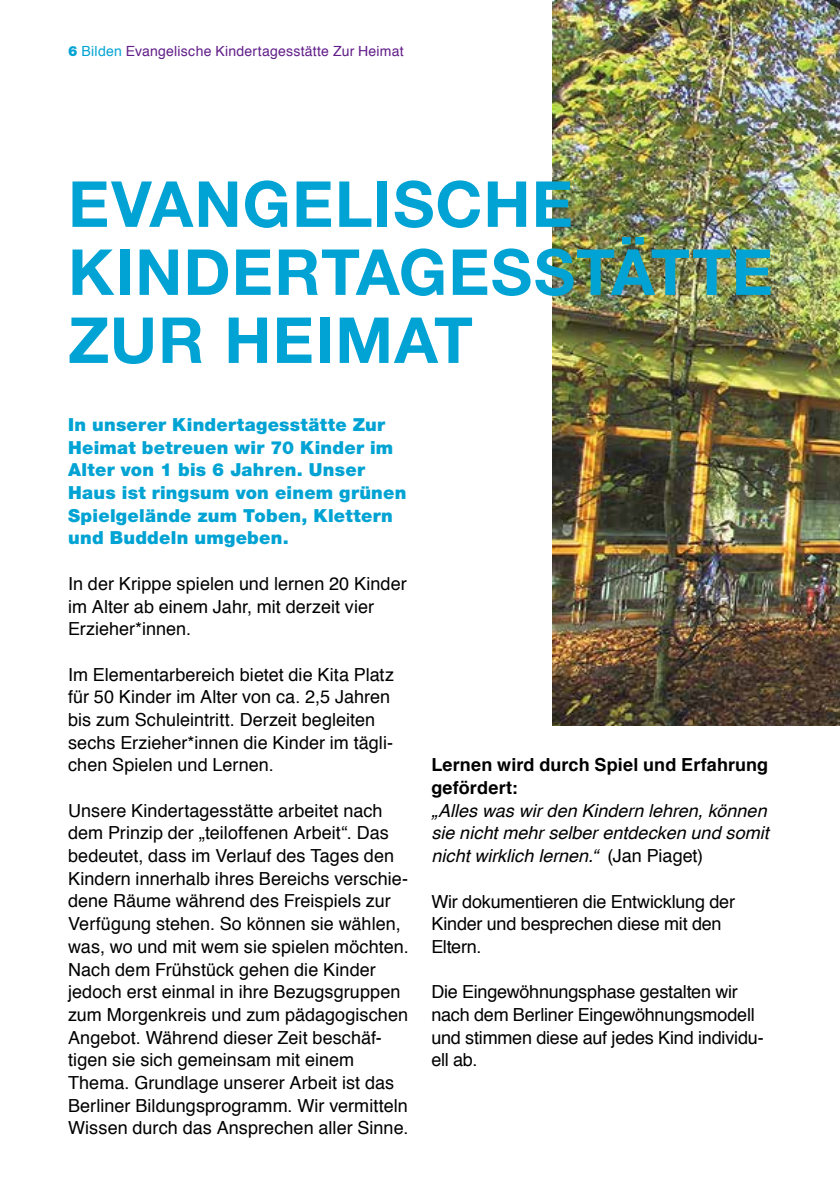
<style>
.page{position:relative;width:840px;height:1191px;background:#fff}
.page>*{position:absolute;margin:0;border:0;box-sizing:border-box;transform-origin:0 0}
.t1{font:700 63.6px/68px "Helvetica Neue";letter-spacing:.02em;color:#00a3d3}
.t2{font:18px/22.6px "Helvetica";color:#000}
.t3{font:900 18px/22.6px "Helvetica Neue";letter-spacing:.015em;color:#00a3d3}
.t4{font:italic 18px/22.6px "Helvetica";color:#000;text-align:justify}
.t5{font:700 18px/22.6px "Helvetica";letter-spacing:.005em;color:#000}
.t6{font:14px "Helvetica";letter-spacing:.015em;color:#611d89}
.s1{font-family:"Helvetica Neue";font-weight:900;color:#00a3d3}
.s2{color:#00a3d3}
.s3{font-style:normal}
</style>
<div class="page">
<img style="left:552px;top:0;width:287px;height:726px">
<p class="t6" style="left:68px;top:40px;width:337px"><span class="s1">6</span> <span class="s2">Bilden</span> Evangelische Kindertagesstätte Zur Heimat</p>
<h1 class="t1" style="left:68px;top:169px;width:706px">EVANGELISCHE<br>KINDERTAGESSTÄTTE<br>ZUR HEIMAT</h1>
<p class="t3" style="left:68px;top:413px;width:339px">In unserer Kindertagesstätte Zur<br>Heimat betreuen wir 70 Kinder im<br>Alter von 1 bis 6 Jahren. Unser<br>Haus ist ringsum von einem grünen<br>Spielgelände zum Toben, Klettern und Buddeln umgeben.</p>
<p class="t2" style="left:68px;top:573px;width:340px">In der Krippe spielen und lernen 20 Kinder im Alter ab einem Jahr, mit derzeit vier<br>Erzieher*innen.</p>
<p class="t2" style="left:68px;top:663px;width:327px">Im Elementarbereich bietet die Kita Platz für 50 Kinder im Alter von ca. 2,5 Jahren bis zum Schuleintritt. Derzeit begleiten sechs Erzieher*innen die Kinder im tägli&shy;chen Spielen und Lernen.</p>
<p class="t2" style="left:68px;top:799px;width:342px">Unsere Kindertagesstätte arbeitet nach dem Prinzip der „teiloffenen Arbeit“. Das bedeutet, dass im Verlauf des Tages den Kindern innerhalb ihres Bereichs verschie&shy;dene Räume während des Freispiels zur Verfügung stehen. So können sie wählen, was, wo und mit wem sie spielen möchten.<br>Nach dem Frühstück gehen die Kinder jedoch erst einmal in ihre Bezugsgruppen zum Morgenkreis und zum pädagogischen Angebot. Während dieser Zeit beschäf&shy;tigen sie sich gemeinsam mit einem Thema. Grundlage unserer Arbeit ist das Berliner Bildungsprogramm. Wir vermitteln Wissen durch das Ansprechen aller Sinne.</p>
<p class="t5" style="left:431px;top:754px;width:338px">Lernen wird durch Spiel und Erfahrung gefördert:</p>
<p class="t4" style="left:431px;top:799px;width:339px">„Alles was wir den Kindern lehren, können sie nicht mehr selber entdecken und somit nicht wirklich lernen.“ <span class="s3">(Jan Piaget)</span></p>
<p class="t2" style="left:431px;top:890px;width:305px">Wir dokumentieren die Entwicklung der<br>Kinder und besprechen diese mit den<br>Eltern.</p>
<p class="t2" style="left:431px;top:981px;width:334px">Die Eingewöhnungsphase gestalten wir nach dem Berliner Eingewöhnungsmodell und stimmen diese auf jedes Kind individu&shy;ell ab.</p>
</div>
